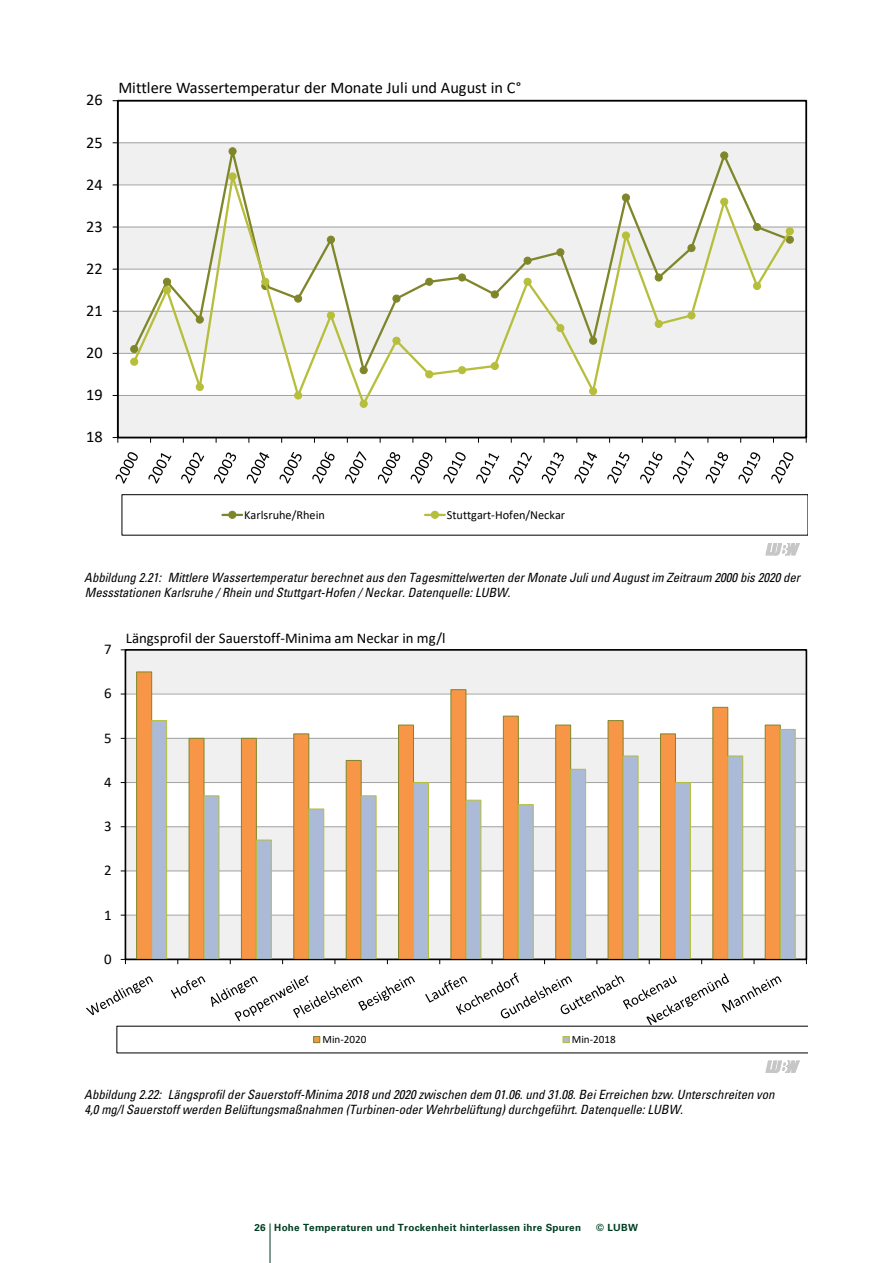
<style>
.page{position:relative;width:893px;height:1263px;background:#fff}
.page>*{position:absolute;margin:0;border:0;box-sizing:border-box;transform-origin:0 0}
.t1{font:16.35px "Calibri";color:#000}
.t2{font:14.85px "Calibri";color:#000}
.t3{font:12.75px/15px "Universfor LUBW 57 Cn Obl";color:#000}
.t4{font:12.3px "Calibri";color:#000}
.t5{font:11.1px "Calibri";color:#000}
.t6{font:700 9.9px "Universfor LUBW 65";letter-spacing:.025em;color:#003e22}
</style>
<div class="page">
<hr style="left:270px;top:1223px;width:1px;height:40px;background:#003e22">
<hr style="left:118px;top:395px;width:688px;height:1px;background:#a2a2a2">
<hr style="left:118px;top:353px;width:688px;height:1px;background:#a2a2a2">
<hr style="left:118px;top:311px;width:688px;height:1px;background:#a2a2a2">
<hr style="left:118px;top:269px;width:688px;height:1px;background:#a2a2a2">
<hr style="left:118px;top:227px;width:688px;height:1px;background:#a2a2a2">
<hr style="left:118px;top:185px;width:688px;height:1px;background:#a2a2a2">
<hr style="left:118px;top:142px;width:688px;height:1px;background:#a2a2a2">
<div style="left:117px;top:100px;width:690px;height:338px;border:2px solid #000"></div>
<hr style="left:117px;top:101px;width:1px;height:336px;background:#000">
<hr style="left:118px;top:437px;width:688px;height:1px;background:#000">
<svg style="left:113px;top:437px;width:5px;height:6px"></svg>
<svg style="left:131px;top:142px;width:662px;height:24px"></svg>
<div style="left:130px;top:345px;width:8px;height:8px;border:1px solid #7f862a;border-radius:50%"></div>
<div style="left:229px;top:148px;width:7px;height:7px;background:#7f862a;border-radius:50%"></div>
<div style="left:229px;top:147px;width:7px;height:8px;border:1px solid #7f862a;border-radius:50%"></div>
<div style="left:721px;top:152px;width:7px;height:7px;background:#7f862a;border-radius:50%"></div>
<div style="left:720px;top:152px;width:8px;height:7px;border:1px solid #7f862a;border-radius:50%"></div>
<div style="left:786px;top:236px;width:8px;height:8px;border:1px solid #7f862a;border-radius:50%"></div>
<svg style="left:131px;top:166px;width:662px;height:243px"></svg>
<div style="left:131px;top:358px;width:7px;height:7px;background:#b6be3b;border-radius:50%"></div>
<div style="left:130px;top:358px;width:8px;height:8px;border:1px solid #b6be3b;border-radius:50%"></div>
<div style="left:163px;top:287px;width:8px;height:7px;background:#b6be3b;border-radius:50%"></div>
<div style="left:163px;top:286px;width:8px;height:8px;border:1px solid #b6be3b;border-radius:50%"></div>
<div style="left:196px;top:383px;width:7px;height:8px;background:#b6be3b;border-radius:50%"></div>
<div style="left:196px;top:383px;width:8px;height:8px;border:1px solid #b6be3b;border-radius:50%"></div>
<div style="left:229px;top:173px;width:7px;height:7px;background:#b6be3b;border-radius:50%"></div>
<div style="left:229px;top:172px;width:7px;height:8px;border:1px solid #b6be3b;border-radius:50%"></div>
<div style="left:262px;top:278px;width:7px;height:7px;background:#b6be3b;border-radius:50%"></div>
<div style="left:261px;top:278px;width:8px;height:8px;border:1px solid #b6be3b;border-radius:50%"></div>
<div style="left:295px;top:392px;width:7px;height:7px;background:#b6be3b;border-radius:50%"></div>
<div style="left:294px;top:392px;width:8px;height:7px;border:1px solid #b6be3b;border-radius:50%"></div>
<div style="left:327px;top:312px;width:7px;height:7px;background:#b6be3b;border-radius:50%"></div>
<div style="left:327px;top:311px;width:8px;height:8px;border:1px solid #b6be3b;border-radius:50%"></div>
<div style="left:360px;top:400px;width:7px;height:7px;background:#b6be3b;border-radius:50%"></div>
<div style="left:360px;top:400px;width:8px;height:8px;border:1px solid #b6be3b;border-radius:50%"></div>
<div style="left:393px;top:337px;width:7px;height:7px;background:#b6be3b;border-radius:50%"></div>
<div style="left:393px;top:337px;width:7px;height:8px;border:1px solid #b6be3b;border-radius:50%"></div>
<div style="left:426px;top:371px;width:7px;height:7px;background:#b6be3b;border-radius:50%"></div>
<div style="left:425px;top:370px;width:8px;height:8px;border:1px solid #b6be3b;border-radius:50%"></div>
<div style="left:458px;top:367px;width:8px;height:7px;background:#b6be3b;border-radius:50%"></div>
<div style="left:458px;top:366px;width:8px;height:8px;border:1px solid #b6be3b;border-radius:50%"></div>
<div style="left:491px;top:362px;width:7px;height:8px;background:#b6be3b;border-radius:50%"></div>
<div style="left:491px;top:362px;width:8px;height:8px;border:1px solid #b6be3b;border-radius:50%"></div>
<div style="left:524px;top:278px;width:7px;height:7px;background:#b6be3b;border-radius:50%"></div>
<div style="left:524px;top:278px;width:7px;height:8px;border:1px solid #b6be3b;border-radius:50%"></div>
<div style="left:557px;top:324px;width:7px;height:8px;background:#b6be3b;border-radius:50%"></div>
<div style="left:556px;top:324px;width:8px;height:8px;border:1px solid #b6be3b;border-radius:50%"></div>
<div style="left:590px;top:388px;width:7px;height:7px;background:#b6be3b;border-radius:50%"></div>
<div style="left:589px;top:387px;width:8px;height:8px;border:1px solid #b6be3b;border-radius:50%"></div>
<div style="left:622px;top:232px;width:7px;height:7px;background:#b6be3b;border-radius:50%"></div>
<div style="left:622px;top:232px;width:8px;height:7px;border:1px solid #b6be3b;border-radius:50%"></div>
<div style="left:655px;top:320px;width:7px;height:7px;background:#b6be3b;border-radius:50%"></div>
<div style="left:655px;top:320px;width:8px;height:8px;border:1px solid #b6be3b;border-radius:50%"></div>
<div style="left:688px;top:312px;width:7px;height:7px;background:#b6be3b;border-radius:50%"></div>
<div style="left:687px;top:311px;width:8px;height:8px;border:1px solid #b6be3b;border-radius:50%"></div>
<div style="left:721px;top:198px;width:7px;height:7px;background:#b6be3b;border-radius:50%"></div>
<div style="left:720px;top:198px;width:8px;height:8px;border:1px solid #b6be3b;border-radius:50%"></div>
<div style="left:753px;top:282px;width:8px;height:7px;background:#b6be3b;border-radius:50%"></div>
<div style="left:753px;top:282px;width:8px;height:8px;border:1px solid #b6be3b;border-radius:50%"></div>
<div style="left:786px;top:228px;width:7px;height:7px;background:#b6be3b;border-radius:50%"></div>
<div style="left:786px;top:227px;width:8px;height:8px;border:1px solid #b6be3b;border-radius:50%"></div>
<svg style="left:116px;top:452px;width:22px;height:32px"></svg>
<svg style="left:148px;top:453px;width:23px;height:31px"></svg>
<svg style="left:181px;top:452px;width:23px;height:32px"></svg>
<svg style="left:214px;top:452px;width:22px;height:32px"></svg>
<svg style="left:247px;top:452px;width:22px;height:32px"></svg>
<svg style="left:280px;top:452px;width:22px;height:32px"></svg>
<svg style="left:312px;top:452px;width:23px;height:32px"></svg>
<svg style="left:345px;top:451px;width:21px;height:33px"></svg>
<svg style="left:378px;top:452px;width:22px;height:32px"></svg>
<svg style="left:411px;top:452px;width:21px;height:32px"></svg>
<svg style="left:443px;top:452px;width:23px;height:32px"></svg>
<svg style="left:476px;top:453px;width:23px;height:31px"></svg>
<svg style="left:509px;top:452px;width:23px;height:32px"></svg>
<svg style="left:542px;top:452px;width:22px;height:32px"></svg>
<svg style="left:575px;top:452px;width:22px;height:32px"></svg>
<svg style="left:607px;top:452px;width:22px;height:32px"></svg>
<svg style="left:640px;top:452px;width:22px;height:32px"></svg>
<svg style="left:673px;top:451px;width:21px;height:33px"></svg>
<svg style="left:706px;top:452px;width:22px;height:32px"></svg>
<svg style="left:738px;top:452px;width:22px;height:32px"></svg>
<svg style="left:771px;top:452px;width:22px;height:32px"></svg>
<div style="left:122px;top:494px;width:686px;height:41px;border:1px solid #000"></div>
<hr style="left:222px;top:514px;width:20px;height:2px;background:#7f862a">
<div style="left:229px;top:511px;width:7px;height:7px;background:#7f862a;border-radius:50%"></div>
<div style="left:228px;top:511px;width:8px;height:8px;border:1px solid #7f862a;border-radius:50%"></div>
<hr style="left:425px;top:514px;width:20px;height:2px;background:#b6be3b">
<div style="left:431px;top:511px;width:7px;height:7px;background:#b6be3b;border-radius:50%"></div>
<div style="left:431px;top:511px;width:8px;height:8px;border:1px solid #b6be3b;border-radius:50%"></div>
<hr style="left:125px;top:915px;width:681px;height:1px;background:#a2a2a2">
<hr style="left:125px;top:870px;width:681px;height:1px;background:#a2a2a2">
<hr style="left:125px;top:826px;width:681px;height:1px;background:#a2a2a2">
<hr style="left:125px;top:782px;width:681px;height:1px;background:#a2a2a2">
<hr style="left:125px;top:738px;width:681px;height:1px;background:#a2a2a2">
<hr style="left:125px;top:694px;width:681px;height:1px;background:#a2a2a2">
<svg style="left:136px;top:671px;width:645px;height:288px"></svg>
<svg style="left:151px;top:720px;width:645px;height:239px"></svg>
<hr style="left:125px;top:650px;width:1px;height:309px;background:#000">
<hr style="left:125px;top:959px;width:681px;height:1px;background:#000">
<svg style="left:121px;top:959px;width:5px;height:5px"></svg>
<svg style="left:86px;top:972px;width:722px;height:81px"></svg>
<div style="left:563px;top:1036px;width:6px;height:7px;border:1px solid #b6be3b"></div>
<svg style="left:766px;top:543px;width:34px;height:12px"></svg>
<svg style="left:766px;top:1061px;width:34px;height:12px"></svg>
<p class="t1" style="left:86px;top:89px;width:18px">26</p>
<p class="t1" style="left:86px;top:131px;width:18px">25</p>
<p class="t1" style="left:86px;top:173px;width:18px">24</p>
<p class="t1" style="left:86px;top:215px;width:18px">23</p>
<p class="t1" style="left:86px;top:257px;width:18px">22</p>
<p class="t1" style="left:86px;top:299px;width:18px">21</p>
<p class="t1" style="left:86px;top:341px;width:18px">20</p>
<p class="t1" style="left:86px;top:383px;width:18px">19</p>
<p class="t1" style="left:86px;top:425px;width:18px">18</p>
<p class="t1" style="left:118px;top:76px;width:404px">Mittlere Wassertemperatur der Monate Juli und August in C°</p>
<p class="t4" style="left:244px;top:506px;width:82px">Karlsruhe/Rhein</p>
<p class="t4" style="left:447px;top:506px;width:120px">Stuttgart-Hofen/Neckar</p>
<p class="t3" style="left:84px;top:570px;width:717px">Abbildung 2.21: Mittlere Wassertemperatur berechnet aus den Tagesmittelwerten der Monate Juli und August im Zeitraum 2000 bis 2020 der<br>Messstationen Karlsruhe / Rhein und Stuttgart-Hofen / Neckar. Datenquelle: LUBW.</p>
<p class="t2" style="left:104px;top:639px;width:9px">7</p>
<p class="t2" style="left:104px;top:683px;width:9px">6</p>
<p class="t2" style="left:104px;top:727px;width:9px">5</p>
<p class="t2" style="left:104px;top:771px;width:9px">4</p>
<p class="t2" style="left:104px;top:816px;width:9px">3</p>
<p class="t2" style="left:104px;top:860px;width:9px">2</p>
<p class="t2" style="left:104px;top:904px;width:9px">1</p>
<p class="t2" style="left:104px;top:948px;width:9px">0</p>
<p class="t2" style="left:126px;top:627px;width:321px">Längsprofil der Sauerstoff-Minima am Neckar in mg/l</p>
<p class="t5" style="left:323px;top:1031px;width:46px">Min-2020</p>
<p class="t5" style="left:572px;top:1031px;width:46px">Min-2018</p>
<p class="t3" style="left:84px;top:1087px;width:692px">Abbildung 2.22: Längsprofil der Sauerstoff-Minima 2018 und 2020 zwischen dem 01.06. und 31.08. Bei Erreichen bzw. Unterschreiten von<br>4,0 mg/l Sauerstoff werden Belüftungsmaßnahmen (Turbinen-oder Wehrbelüftung) durchgeführt. Datenquelle: LUBW.</p>
<p class="t6" style="left:254px;top:1221px;width:328px">26 Hohe Temperaturen und Trockenheit hinterlassen ihre Spuren</p>
<p class="t6" style="left:596px;top:1221px;width:43px">© LUBW</p>
</div>
